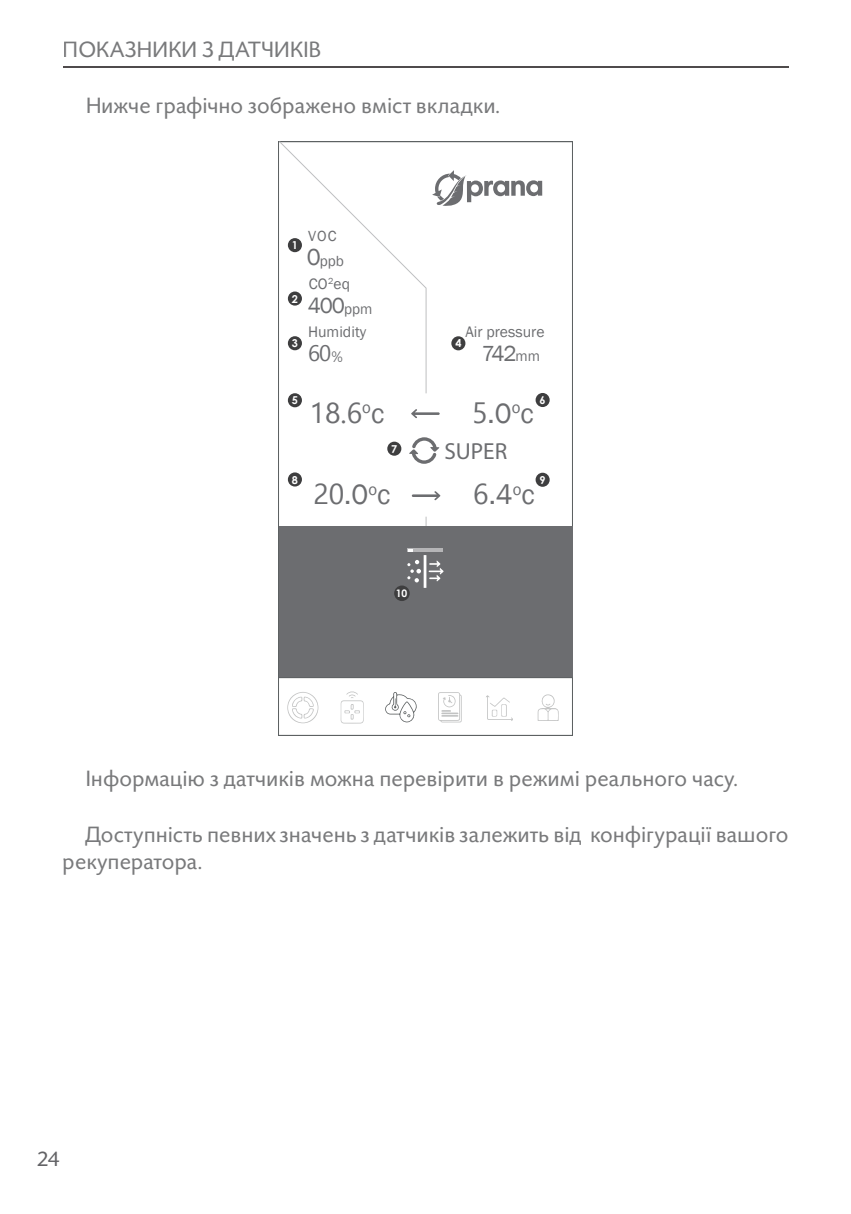
<style>
.page{position:relative;width:851px;height:1214px;background:#fff}
.page>*{position:absolute;margin:0;border:0;box-sizing:border-box;transform-origin:0 0}
.t1{font:28.8px "Franklin Gothic";color:#6c6d70}
.t2{font:28.8px "Ebrima";color:#6c6d70}
.t3{font:23.2px "Myriad Pro";color:#6c6d70}
.t4{font:23px/27.6px "Today Sans Now CY";color:#57585a}
.t5{font:22.4px "Franklin Gothic";letter-spacing:-.05em;color:#6c6d70}
.t6{font:22.4px "Ebrima";color:#6c6d70}
.t7{font:22px "Today Sans Now CY";color:#636366}
.t8{font:15.6px "Franklin Gothic";color:#6c6d70}
.t9{font:15px/25px "Franklin Gothic";letter-spacing:.025em;color:#6c6d70}
.t10{font:700 10.8px "Century Gothic";color:#fff}
.t11{font:700 10.4px "Century Gothic";color:#fff}
.s1{font-size:23.8px}
.s2{font-size:15px}
.s3{font-family:"Franklin Gothic";font-size:15.8px}
.s4{font-family:"Franklin Gothic"}
.s5{font-family:"Ebrima"}
</style>
<div class="page">
<hr style="left:63px;top:66px;width:725px;height:1px;background:#231f20">
<div style="left:279px;top:526px;width:293px;height:151px;background:#6c6d70"></div>
<hr style="left:407px;top:548px;width:35px;height:3px;background:#fff">
<svg style="left:432px;top:170px;width:110px;height:36px"></svg>
<svg style="left:279px;top:141px;width:147px;height:252px"></svg>
<svg style="left:411px;top:409px;width:28px;height:9px"></svg>
<svg style="left:412px;top:491px;width:28px;height:9px"></svg>
<svg style="left:409px;top:437px;width:30px;height:27px"></svg>
<svg style="left:428px;top:560px;width:15px;height:21px"></svg>
<hr style="left:423px;top:555px;width:3px;height:33px;background:#fff">
<svg style="left:407px;top:560px;width:14px;height:22px"></svg>
<hr style="left:279px;top:677px;width:293px;height:1px;background:#5d6162">
<svg style="left:287px;top:692px;width:31px;height:31px"></svg>
<svg style="left:537px;top:694px;width:21px;height:26px"></svg>
<svg style="left:385px;top:692px;width:32px;height:30px"></svg>
<svg style="left:438px;top:692px;width:24px;height:30px"></svg>
<svg style="left:486px;top:695px;width:27px;height:26px"></svg>
<svg style="left:340px;top:691px;width:23px;height:32px"></svg>
<div style="left:288px;top:238px;width:14px;height:14px;background:#3e3e3f;border-radius:50%"></div>
<div style="left:288px;top:291px;width:14px;height:14px;background:#3e3e3f;border-radius:50%"></div>
<div style="left:288px;top:336px;width:14px;height:14px;background:#3e3e3f;border-radius:50%"></div>
<div style="left:451px;top:336px;width:14px;height:14px;background:#3e3e3f;border-radius:50%"></div>
<div style="left:288px;top:393px;width:14px;height:14px;background:#3e3e3f;border-radius:50%"></div>
<div style="left:535px;top:393px;width:14px;height:14px;background:#3e3e3f;border-radius:50%"></div>
<div style="left:288px;top:472px;width:14px;height:14px;background:#3e3e3f;border-radius:50%"></div>
<div style="left:535px;top:472px;width:14px;height:14px;background:#3e3e3f;border-radius:50%"></div>
<div style="left:394px;top:585px;width:15px;height:16px;background:#3e3e3f;border-radius:50%"></div>
<div style="left:387px;top:441px;width:14px;height:14px;background:#3e3e3f;border-radius:50%"></div>
<p class="t4" style="left:63px;top:36px;width:260px">ПОКАЗНИКИ З ДАТЧИКІВ</p>
<p class="t4" style="left:85px;top:92px;width:416px">Нижче графічно зображено вміст вкладки.</p>
<p class="t9" style="left:307px;top:224px;width:39px">VOC<br><span class="s1">0</span>ppb</p>
<p class="t8" style="left:308px;top:274px;width:43px">CO<sup>2</sup>eq</p>
<p class="t5" style="left:308px;top:292px;width:66px">400<span class="s2">ppm</span></p>
<p class="t8" style="left:308px;top:322px;width:60px">Humidity</p>
<p class="t6" style="left:308px;top:336px;width:36px">60<span class="s3">%</span></p>
<p class="t10" style="left:292px;top:237px;width:8px">1</p>
<p class="t10" style="left:292px;top:290px;width:8px">2</p>
<p class="t10" style="left:292px;top:335px;width:8px">3</p>
<p class="t10" style="left:455px;top:335px;width:8px">4</p>
<p class="t8" style="left:465px;top:322px;width:81px">Air pressure</p>
<p class="t5" style="left:481px;top:339px;width:60px">742<span class="s2">mm</span></p>
<p class="t10" style="left:292px;top:392px;width:8px">5</p>
<p class="t10" style="left:539px;top:392px;width:8px">6</p>
<p class="t2" style="left:309px;top:391px;width:76px">18.6<sup>o</sup><span class="s4">c</span></p>
<p class="t1" style="left:472px;top:395px;width:63px"><span class="s5">5</span>.0<sup>o</sup>c</p>
<p class="t10" style="left:391px;top:440px;width:8px">7</p>
<p class="t3" style="left:444px;top:436px;width:64px">SUPER</p>
<p class="t10" style="left:292px;top:471px;width:8px">8</p>
<p class="t10" style="left:539px;top:471px;width:8px">9</p>
<p class="t1" style="left:313px;top:477px;width:79px"><span class="s5">20</span>.0<sup>o</sup>c</p>
<p class="t1" style="left:473px;top:477px;width:63px"><span class="s5">6</span>.4<sup>o</sup>c</p>
<p class="t11" style="left:395px;top:584px;width:13px">10</p>
<p class="t4" style="left:85px;top:765px;width:654px">Інформацію з датчиків можна перевірити в режимі реального часу.</p>
<p class="t4" style="left:63px;top:820px;width:727px;text-indent:23px">Доступність певних значень з датчиків залежить від конфігурації вашого рекуператора.</p>
<p class="t7" style="left:37px;top:1146px;width:24px">24</p>
</div>
